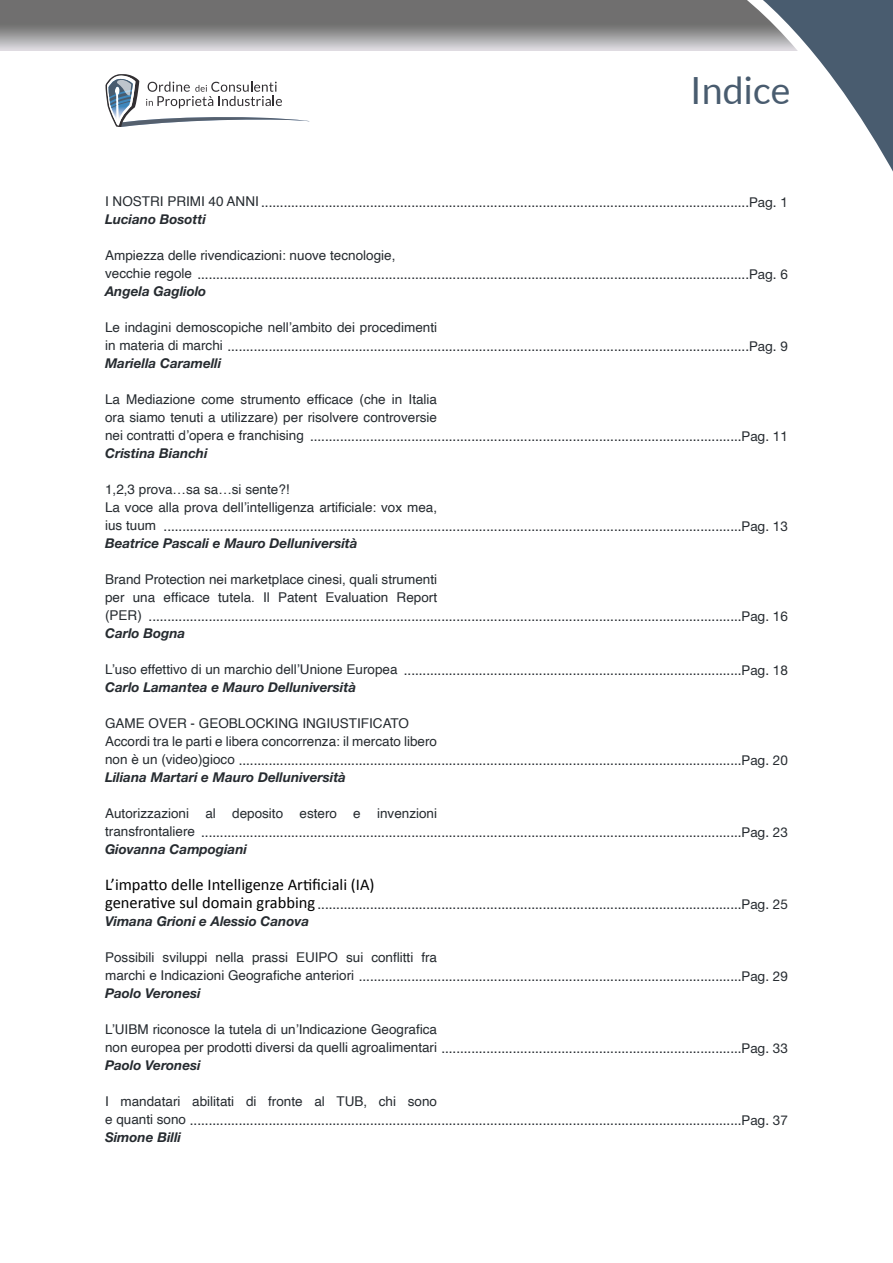
<style>
.page{position:relative;width:893px;height:1263px;background:#fff}
.page>*{position:absolute;margin:0;border:0;box-sizing:border-box;transform-origin:0 0}
.t1{font:37.5px "Lato";color:#495c6f}
.t2{font:16.5px/17.9px "Calibri";color:#000}
.t3{font:13.5px "Helvetica Neue";color:#262b30}
.t4{font:13.5px/18px "Helvetica";color:#262b30}
.t5{font:italic 700 13.5px "Helvetica Neue";color:#262b30}
.s1{font-family:"Helvetica"}
</style>
<div class="page">
<svg style="left:106px;top:74px;width:203px;height:53px"></svg>
<svg style="left:0;top:0;width:711px;height:51px;background:#8c8b8c"></svg>
<svg style="left:711px;top:0;width:182px;height:172px"></svg>
<h1 class="t1" style="left:690px;top:69px;width:102px">Indice</h1>
<p class="t3" style="left:105px;top:194px;width:684px"><span class="s1">I NOSTRI PRIMI 40 ANNI</span> ..................................................................................................................................Pag. 1</p>
<p class="t5" style="left:105px;top:211px;width:103px">Luciano Bosotti</p>
<p class="t4" style="left:105px;top:247px;width:292px">Ampiezza delle rivendicazioni: nuove tecnologie,</p>
<p class="t5" style="left:105px;top:283px;width:103px">Angela Gagliolo</p>
<p class="t4" style="left:105px;top:319px;width:333px">Le indagini demoscopiche nell’ambito dei procedimenti</p>
<p class="t5" style="left:105px;top:355px;width:118px">Mariella Caramelli</p>
<p class="t4" style="left:105px;top:391px;width:334px">La Mediazione come strumento efficace (che in Italia ora siamo tenuti a utilizzare) per risolvere controversie</p>
<p class="t5" style="left:105px;top:445px;width:104px">Cristina Bianchi</p>
<p class="t4" style="left:105px;top:481px;width:334px">1,2,3 prova…sa sa…si sente?!<br>La voce alla prova dell’intelligenza artificiale: vox mea, ius tuum</p>
<p class="t5" style="left:105px;top:535px;width:254px">Beatrice Pascali e Mauro Delluniversità</p>
<p class="t4" style="left:105px;top:571px;width:334px;text-align:justify">Brand Protection nei marketplace cinesi, quali strumenti per una efficace tutela. Il Patent Evaluation Report (PER)</p>
<p class="t5" style="left:105px;top:625px;width:82px">Carlo Bogna</p>
<p class="t4" style="left:105px;top:661px;width:294px">L’uso effettivo di un marchio dell’Unione Europea</p>
<p class="t5" style="left:105px;top:679px;width:252px">Carlo Lamantea e Mauro Delluniversità</p>
<p class="t4" style="left:105px;top:715px;width:334px">GAME OVER - GEOBLOCKING INGIUSTIFICATO<br>Accordi tra le parti e libera concorrenza: il mercato libero</p>
<p class="t5" style="left:105px;top:769px;width:242px">Liliana Martari e Mauro Delluniversità</p>
<p class="t4" style="left:105px;top:805px;width:334px">Autorizzazioni al deposito estero e invenzioni</p>
<p class="t5" style="left:105px;top:841px;width:143px">Giovanna Campogiani</p>
<p class="t2" style="left:105px;top:875px;width:271px">L’impatto delle Intelligenze Artificiali (IA) generative sul domain grabbing</p>
<p class="t5" style="left:105px;top:913px;width:206px">Vimana Grioni e Alessio Canova</p>
<p class="t4" style="left:105px;top:948px;width:334px">Possibili sviluppi nella prassi EUIPO sui conflitti fra marchi e Indicazioni Geografiche anteriori</p>
<p class="t5" style="left:105px;top:985px;width:97px">Paolo Veronesi</p>
<p class="t4" style="left:105px;top:1020px;width:334px">L’UIBM riconosce la tutela di un’Indicazione Geografica non europea per prodotti diversi da quelli agroalimentari</p>
<p class="t5" style="left:105px;top:1057px;width:97px">Paolo Veronesi</p>
<p class="t4" style="left:105px;top:1092px;width:334px">I mandatari abilitati di fronte al TUB, chi sono e quanti sono</p>
<p class="t5" style="left:105px;top:1129px;width:77px">Simone Billi</p>
<p class="t3" style="left:105px;top:266px;width:684px"><span class="s1">vecchie regole</span> ...................................................................................................................................................Pag. 6</p>
<p class="t3" style="left:105px;top:338px;width:684px"><span class="s1">in materia di marchi</span> ...........................................................................................................................................Pag. 9</p>
<p class="t3" style="left:105px;top:428px;width:684px"><span class="s1">nei contratti d’opera e franchising</span> ...................................................................................................................Pag. 11</p>
<p class="t3" style="left:164px;top:518px;width:626px">..........................................................................................................................................................Pag. 13</p>
<p class="t3" style="left:149px;top:608px;width:641px">..............................................................................................................................................................Pag. 16</p>
<p class="t3" style="left:404px;top:662px;width:386px">..........................................................................................Pag. 18</p>
<p class="t3" style="left:105px;top:752px;width:684px"><span class="s1">non è un (video)gioco</span> ......................................................................................................................................Pag. 20</p>
<p class="t3" style="left:105px;top:824px;width:684px"><span class="s1">transfrontaliere</span> ................................................................................................................................................Pag. 23</p>
<p class="t3" style="left:317px;top:896px;width:472px">.................................................................................................................Pag. 25</p>
<p class="t3" style="left:359px;top:968px;width:431px">......................................................................................................Pag. 29</p>
<p class="t3" style="left:441px;top:1040px;width:348px">................................................................................Pag. 33</p>
<p class="t3" style="left:190px;top:1112px;width:599px">...................................................................................................................................................Pag. 37</p>
</div>
